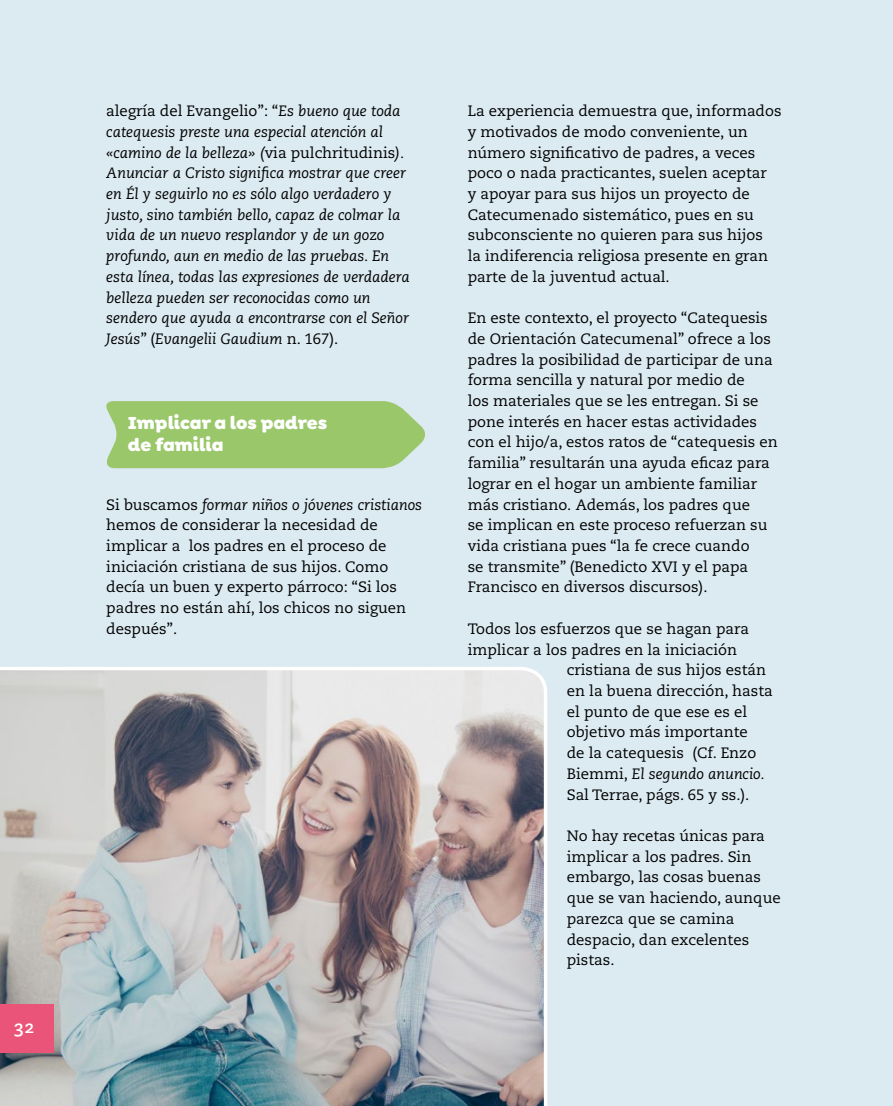
<style>
.page{position:relative;width:893px;height:1106px;background:#dceaf1}
.page>*{position:absolute;margin:0;border:0;box-sizing:border-box;transform-origin:0 0}
.t1{font:900 18.6px/22.2px "Goldplay Alt";color:#fff}
.t2{font:700 18px "Caecilia LT Std";color:#fff}
.t3{font:15px/20.7px "Caecilia LT Std";color:#000}
.t4{font:italic 15px/20.7px "Caecilia LT Std";color:#000}
.s1{font-style:normal}
.s2{font-style:italic}
</style>
<div class="page">
<svg style="left:106px;top:401px;width:319px;height:67px;background:#9fc973"></svg>
<img style="left:0;top:667px;width:547px;height:439px">
<div style="left:0;top:1003px;width:54px;height:49px;background:#ea5479"></div>
<p class="t2" style="left:13px;top:1015px;width:23px">32</p>
<p class="t4" style="left:106px;top:101px;width:305px"><span class="s1">alegría del Evangelio”: “</span>Es bueno que toda catequesis preste una especial atención al «camino de la belleza» (<span class="s1">via pulchritudinis</span>).<br>Anunciar a Cristo significa mostrar que creer en Él y seguirlo no es sólo algo verdadero y justo, sino también bello, capaz de colmar la vida de un nuevo resplandor y de un gozo profundo, aun en medio de las pruebas. En esta línea, todas las expresiones de verdadera belleza pueden ser reconocidas como un sendero que ayuda a encontrarse con el Señor Jesús<span class="s1">” (</span>Evangelii Gaudium <span class="s1">n. 167).</span></p>
<p class="t1" style="left:128px;top:411px;width:201px">Implicar a los padres de familia</p>
<p class="t3" style="left:106px;top:494px;width:317px">Si buscamos <span class="s2">formar niños o jóvenes cristianos </span>hemos de considerar la necesidad de implicar a los padres en el proceso de iniciación cristiana de sus hijos. Como decía un buen y experto párroco: “Si los padres no están ahí, los chicos no siguen después”.</p>
<p class="t3" style="left:468px;top:101px;width:315px">La experiencia demuestra que, informados y motivados de modo conveniente, un número significativo de padres, a veces poco o nada practicantes, suelen aceptar<br>y apoyar para sus hijos un proyecto de Catecumenado sistemático, pues en su subconsciente no quieren para sus hijos<br>la indiferencia religiosa presente en gran parte de la juventud actual.</p>
<p class="t3" style="left:468px;top:308px;width:312px">En este contexto, el proyecto “Catequesis de Orientación Catecumenal” ofrece a los padres la posibilidad de participar de una forma sencilla y natural por medio de<br>los materiales que se les entregan. Si se pone interés en hacer estas actividades con el hijo/a, estos ratos de “catequesis en familia” resultarán una ayuda eficaz para lograr en el hogar un ambiente familiar más cristiano. Además, los padres que<br>se implican en este proceso refuerzan su vida cristiana pues “la fe crece cuando<br>se transmite” (Benedicto XVI y el papa Francisco en diversos discursos).</p>
<p class="t3" style="left:468px;top:618px;width:283px">Todos los esfuerzos que se hagan para</p>
<p class="t3" style="left:468px;top:639px;width:271px">implicar a los padres en la iniciación</p>
<p class="t3" style="left:567px;top:660px;width:201px">cristiana de sus hijos están</p>
<p class="t3" style="left:567px;top:680px;width:207px">en la buena dirección, hasta</p>
<p class="t3" style="left:567px;top:701px;width:182px">el punto de que ese es el</p>
<p class="t3" style="left:567px;top:722px;width:183px">objetivo más importante</p>
<p class="t3" style="left:567px;top:743px;width:191px">de la catequesis (Cf. Enzo</p>
<p class="t4" style="left:567px;top:763px;width:199px"><span class="s1">Biemmi,</span> El segundo anuncio.</p>
<p class="t3" style="left:567px;top:784px;width:184px">Sal Terrae, págs. 65 y ss.).</p>
<p class="t3" style="left:567px;top:825px;width:215px">No hay recetas únicas para implicar a los padres. Sin embargo, las cosas buenas que se van haciendo, aunque parezca que se camina despacio, dan excelentes pistas.</p>
</div>
